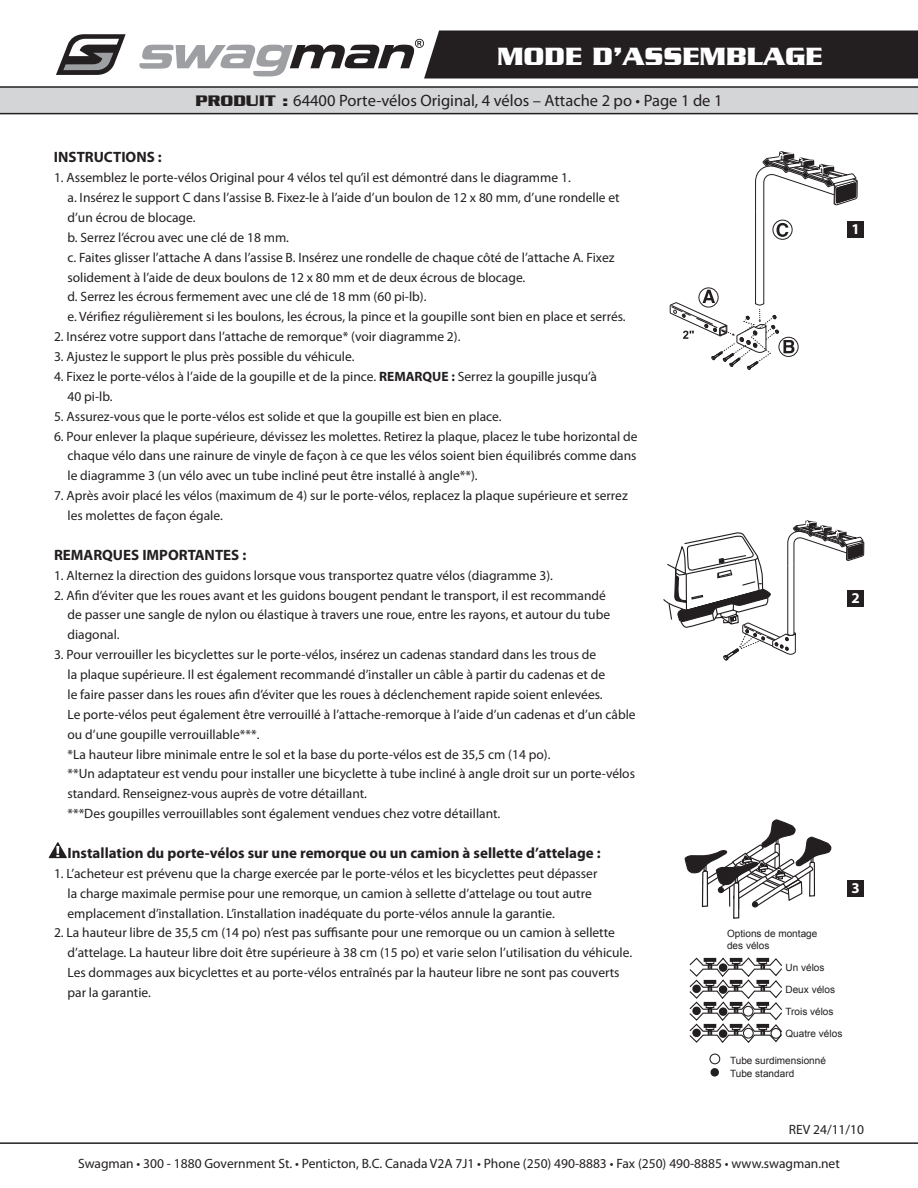
<style>
.page{position:relative;width:918px;height:1188px;background:#fff}
.page>*{position:absolute;margin:0;border:0;box-sizing:border-box;transform-origin:0 0}
.t1{font:700 27px "Serpentine";color:#fff}
.t2{font:16.5px "Myriad Pro";color:#231f20}
.t3{font:700 15px "Myriad Pro";color:#231f20}
.t4{font:700 15px "Myriad Pro";color:#fff}
.t5{font:13.5px/19.8px "Myriad Pro";color:#231f20}
.t6{font:10.05px/12.3px "Arial";color:#231f20}
.s1{font-family:"Serpentine";font-weight:700}
.s2{font-weight:700}
</style>
<div class="page">
<svg style="left:663px;top:520px;width:201px;height:141px"></svg>
<svg style="left:670px;top:151px;width:188px;height:219px"></svg>
<div style="left:0;top:87px;width:918px;height:26px;background:#d4d5d7"></div>
<hr style="left:0;top:86px;width:918px;height:2px;background:#231f20">
<hr style="left:0;top:113px;width:918px;height:1px;background:#231f20">
<svg style="left:56px;top:34px;width:70px;height:41px"></svg>
<svg style="left:139px;top:31px;width:779px;height:48px"></svg>
<hr style="left:0;top:1142px;width:918px;height:2px;background:#231f20">
<div style="left:848px;top:591px;width:16px;height:16px;background:#231f20"></div>
<div style="left:848px;top:221px;width:16px;height:16px;background:#231f20"></div>
<div style="left:848px;top:880px;width:16px;height:16px;background:#231f20"></div>
<svg style="left:49px;top:842px;width:18px;height:16px"></svg>
<div style="left:711px;top:1068px;width:8px;height:9px;background:#231f20;border-radius:50%"></div>
<div style="left:709px;top:1054px;width:11px;height:10px;border:1px solid #231f20;border-radius:50%"></div>
<svg style="left:689px;top:957px;width:93px;height:86px"></svg>
<svg style="left:684px;top:819px;width:148px;height:100px"></svg>
<h1 class="t1" style="left:497px;top:41px;width:327px">MODE D’ASSEMBLAGE</h1>
<p class="t2" style="left:195px;top:91px;width:529px"><span class="s1">PRODUIT :</span> 64400 Porte-vélos Original, 4 vélos – Attache 2 po • Page 1 de 1</p>
<p class="t3" style="left:54px;top:148px;width:109px">INSTRUCTIONS :</p>
<p class="t5" style="left:68px;top:168px;width:560px;text-indent:-14px">1. Assemblez le porte-vélos Original pour 4 vélos tel qu’il est démontré dans le diagramme 1.<br>a. Insérez le support C dans l’assise B. Fixez-le à l’aide d’un boulon de 12 x 80 mm, d’une rondelle et d’un écrou de blocage.<br>b. Serrez l’écrou avec une clé de 18 mm.<br>c. Faites glisser l’attache A dans l’assise B. Insérez une rondelle de chaque côté de l’attache A. Fixez solidement à l’aide de deux boulons de 12 x 80 mm et de deux écrous de blocage.<br>d. Serrez les écrous fermement avec une clé de 18 mm (60 pi-lb).<br>e. Vérifiez régulièrement si les boulons, les écrous, la pince et la goupille sont bien en place et serrés.</p>
<p class="t5" style="left:54px;top:327px;width:408px">2. Insérez votre support dans l’attache de remorque* (voir diagramme 2).</p>
<p class="t5" style="left:54px;top:346px;width:302px">3. Ajustez le support le plus près possible du véhicule.</p>
<p class="t5" style="left:68px;top:366px;width:531px;text-indent:-14px">4. Fixez le porte-vélos à l’aide de la goupille et de la pince. <span class="s2">REMARQUE :</span> Serrez la goupille jusqu’à<br>40 pi-lb.</p>
<p class="t5" style="left:54px;top:406px;width:449px">5. Assurez-vous que le porte-vélos est solide et que la goupille est bien en place.</p>
<p class="t5" style="left:68px;top:426px;width:572px;text-align:justify;text-indent:-14px">6. Pour enlever la plaque supérieure, dévissez les molettes. Retirez la plaque, placez le tube horizontal de chaque vélo dans une rainure de vinyle de façon à ce que les vélos soient bien équilibrés comme dans le diagramme 3 (un vélo avec un tube incliné peut être installé à angle**).</p>
<p class="t5" style="left:68px;top:486px;width:562px;text-indent:-14px">7. Après avoir placé les vélos (maximum de 4) sur le porte-vélos, replacez la plaque supérieure et serrez les molettes de façon égale.</p>
<p class="t3" style="left:54px;top:545px;width:194px">REMARQUES IMPORTANTES :</p>
<p class="t5" style="left:54px;top:565px;width:501px">1. Alternez la direction des guidons lorsque vous transportez quatre vélos (diagramme 3).</p>
<p class="t5" style="left:68px;top:585px;width:544px;text-indent:-14px">2. Afin d’éviter que les roues avant et les guidons bougent pendant le transport, il est recommandé de passer une sangle de nylon ou élastique à travers une roue, entre les rayons, et autour du tube diagonal.</p>
<p class="t5" style="left:68px;top:645px;width:570px;text-indent:-14px">3. Pour verrouiller les bicyclettes sur le porte-vélos, insérez un cadenas standard dans les trous de<br>la plaque supérieure. Il est également recommandé d’installer un câble à partir du cadenas et de<br>le faire passer dans les roues afin d’éviter que les roues à déclenchement rapide soient enlevées.<br>Le porte-vélos peut également être verrouillé à l’attache-remorque à l’aide d’un cadenas et d’un câble ou d’une goupille verrouillable***.<br>*La hauteur libre minimale entre le sol et la base du porte-vélos est de 35,5 cm (14 po).<br>**Un adaptateur est vendu pour installer une bicyclette à tube incliné à angle droit sur un porte-vélos standard. Renseignez-vous auprès de votre détaillant.<br>***Des goupilles verrouillables sont également vendues chez votre détaillant.</p>
<p class="t3" style="left:68px;top:843px;width:535px">Installation du porte-vélos sur une remorque ou un camion à sellette d’attelage :</p>
<p class="t5" style="left:68px;top:863px;width:532px;text-indent:-14px">1. L’acheteur est prévenu que la charge exercée par le porte-vélos et les bicyclettes peut dépasser la charge maximale permise pour une remorque, un camion à sellette d’attelage ou tout autre emplacement d’installation. L’installation inadéquate du porte-vélos annule la garantie.</p>
<p class="t5" style="left:68px;top:923px;width:566px;text-indent:-14px">2. La hauteur libre de 35,5 cm (14 po) n’est pas suffisante pour une remorque ou un camion à sellette d’attelage. La hauteur libre doit être supérieure à 38 cm (15 po) et varie selon l’utilisation du véhicule.<br>Les dommages aux bicyclettes et au porte-vélos entraînés par la hauteur libre ne sont pas couverts par la garantie.</p>
<p class="t4" style="left:852px;top:219px;width:10px">1</p>
<p class="t4" style="left:852px;top:589px;width:10px">2</p>
<p class="t4" style="left:852px;top:878px;width:10px">3</p>
<p class="t6" style="left:727px;top:927px;width:92px">Options de montage des vélos</p>
<p class="t6" style="left:785px;top:961px;width:41px">Un vélos</p>
<p class="t6" style="left:785px;top:983px;width:51px">Deux vélos</p>
<p class="t6" style="left:785px;top:1006px;width:50px">Trois vélos</p>
<p class="t6" style="left:785px;top:1028px;width:58px">Quatre vélos</p>
<p class="t6" style="left:730px;top:1055px;width:97px">Tube surdimensionné<br>Tube standard</p>
<p class="t5" style="left:789px;top:1119px;width:77px">REV 24/11/10</p>
<p class="t5" style="left:78px;top:1153px;width:763px">Swagman • 300 - 1880 Government St. • Penticton, B.C. Canada V2A 7J1 • Phone (250) 490-8883 • Fax (250) 490-8885 • www.swagman.net</p>
</div>
